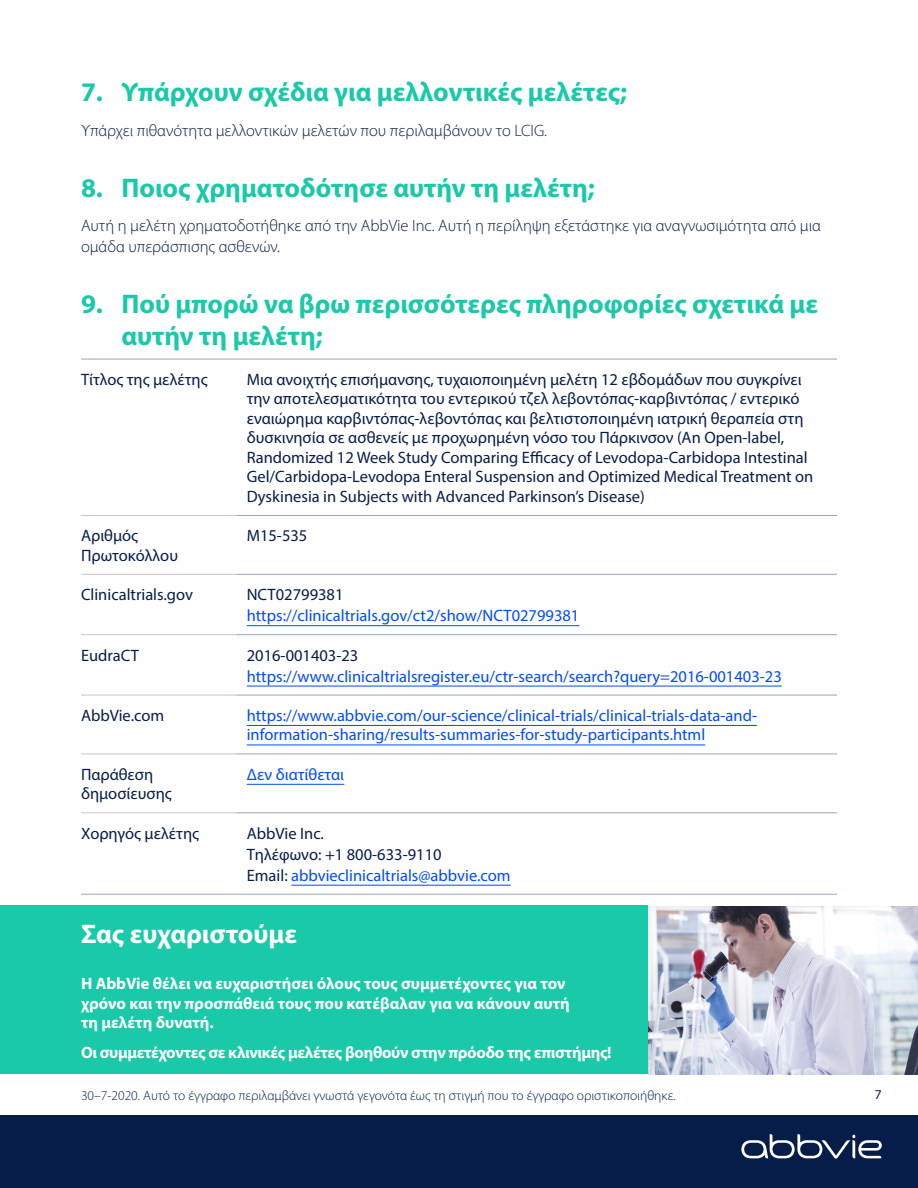
<style>
.page{position:relative;width:918px;height:1188px;background:#fff}
.page>*{position:absolute;margin:0;border:0;box-sizing:border-box;transform-origin:0 0}
.t1{font:700 27px/32.4px "Myriad Pro";color:#1ac9a8}
.t2{font:700 27px "Myriad Pro";color:#fff}
.t3{font:16.5px/19.5px "Myriad Pro";color:#071d49}
.t4{font:16.5px/19.5px "Myriad Pro";color:#004bff}
.t5{font:700 16.5px/19.5px "Myriad Pro";letter-spacing:-.005em;color:#fff}
.t6{font:300 16.5px/21px "Myriad Pro";color:#071d49}
.t7{font:300 13.5px "Myriad Pro";color:#071d49}
.t8{font:13.5px "Myriad Pro";color:#071d49}
.s1{color:#004bff}
</style>
<div class="page">
<img style="left:648px;top:906px;width:270px;height:168px">
<div style="left:0;top:1115px;width:918px;height:73px;background:#071d49"></div>
<div style="left:0;top:906px;width:648px;height:168px;background:#1ac9a8"></div>
<hr style="left:81px;top:359px;width:155px;height:1px;background:#9ca4b6">
<hr style="left:236px;top:359px;width:601px;height:1px;background:#9ca4b6">
<hr style="left:81px;top:515px;width:155px;height:1px;background:#c4c8d3">
<hr style="left:236px;top:515px;width:601px;height:1px;background:#9ca4b6">
<hr style="left:81px;top:574px;width:155px;height:1px;background:#c4c8d3">
<hr style="left:236px;top:574px;width:601px;height:1px;background:#9ca4b6">
<hr style="left:81px;top:634px;width:155px;height:1px;background:#c4c8d3">
<hr style="left:236px;top:634px;width:601px;height:1px;background:#9ca4b6">
<hr style="left:81px;top:695px;width:155px;height:1px;background:#c4c8d3">
<hr style="left:81px;top:754px;width:155px;height:1px;background:#c4c8d3">
<hr style="left:81px;top:813px;width:155px;height:1px;background:#c4c8d3">
<hr style="left:81px;top:894px;width:155px;height:1px;background:#9ca4b6">
<hr style="left:236px;top:695px;width:601px;height:1px;background:#9ca4b6">
<hr style="left:236px;top:754px;width:601px;height:1px;background:#9ca4b6">
<hr style="left:236px;top:813px;width:601px;height:1px;background:#9ca4b6">
<hr style="left:236px;top:894px;width:601px;height:1px;background:#9ca4b6">
<hr style="left:247px;top:625px;width:332px;height:1px;background:#004bff">
<hr style="left:247px;top:686px;width:535px;height:1px;background:#004bff">
<hr style="left:247px;top:725px;width:510px;height:1px;background:#004bff">
<hr style="left:247px;top:745px;width:458px;height:1px;background:#004bff">
<hr style="left:247px;top:784px;width:97px;height:1px;background:#004bff">
<hr style="left:291px;top:885px;width:220px;height:1px;background:#004bff">
<svg style="left:741px;top:1134px;width:141px;height:25px"></svg>
<h1 class="t1" style="left:81px;top:75px;width:548px">7. Υπάρχουν σχέδια για μελλοντικές μελέτες;</h1>
<p class="t6" style="left:81px;top:120px;width:468px">Υπάρχει πιθανότητα μελλοντικών μελετών που περιλαμβάνουν το LCIG.</p>
<h1 class="t1" style="left:81px;top:170px;width:515px">8. Ποιος χρηματοδότησε αυτήν τη μελέτη;</h1>
<p class="t6" style="left:81px;top:215px;width:741px">Αυτή η μελέτη χρηματοδοτήθηκε από την AbbVie Inc. Αυτή η περίληψη εξετάστηκε για αναγνωσιμότητα από μια ομάδα υπεράσπισης ασθενών.</p>
<h1 class="t1" style="left:122px;top:287px;width:698px;text-indent:-40px">9. Πού μπορώ να βρω περισσότερες πληροφορίες σχετικά με αυτήν τη μελέτη;</h1>
<p class="t3" style="left:81px;top:369px;width:128px">Τίτλος της μελέτης</p>
<p class="t3" style="left:247px;top:369px;width:568px">Μια ανοιχτής επισήμανσης, τυχαιοποιημένη μελέτη 12 εβδομάδων που συγκρίνει την αποτελεσματικότητα του εντερικού τζελ λεβοντόπας-καρβιντόπας / εντερικό εναιώρημα καρβιντόπας-λεβοντόπας και βελτιστοποιημένη ιατρική θεραπεία στη δυσκινησία σε ασθενείς με προχωρημένη νόσο του Πάρκινσον (An Open-label, Randomized 12 Week Study Comparing Efficacy of Levodopa-Carbidopa Intestinal Gel/Carbidopa-Levodopa Enteral Suspension and Optimized Medical Treatment on Dyskinesia in Subjects with Advanced Parkinson’s Disease)</p>
<p class="t3" style="left:81px;top:526px;width:98px">Αριθμός<br>Πρωτοκόλλου</p>
<p class="t3" style="left:247px;top:526px;width:62px">M15-535</p>
<p class="t3" style="left:81px;top:585px;width:114px">Clinicaltrials.gov</p>
<p class="t3" style="left:247px;top:585px;width:98px">NCT02799381</p>
<p class="t4" style="left:247px;top:606px;width:334px">https://clinicaltrials.gov/ct2/show/NCT02799381</p>
<p class="t3" style="left:81px;top:645px;width:59px">EudraCT</p>
<p class="t3" style="left:247px;top:645px;width:113px">2016-001403-23</p>
<p class="t4" style="left:247px;top:666px;width:537px">https://www.clinicaltrialsregister.eu/ctr-search/search?query=2016-001403-23</p>
<p class="t3" style="left:81px;top:705px;width:85px">AbbVie.com</p>
<p class="t4" style="left:247px;top:705px;width:512px">https://www.abbvie.com/our-science/clinical-trials/clinical-trials-data-and&shy;information-sharing/results-summaries-for-study-participants.html</p>
<p class="t3" style="left:81px;top:764px;width:92px">Παράθεση δημοσίευσης</p>
<p class="t4" style="left:247px;top:764px;width:99px">Δεν διατίθεται</p>
<p class="t3" style="left:81px;top:823px;width:120px">Χορηγός μελέτης</p>
<p class="t3" style="left:247px;top:822px;width:265px;line-height:21px">AbbVie Inc.<br>Τηλέφωνο: +1 800-633-9110<br>Email: <span class="s1">abbvieclinicaltrials@abbvie.com</span></p>
<h1 class="t2" style="left:81px;top:916px;width:218px">Σας ευχαριστούμε</h1>
<p class="t5" style="left:81px;top:973px;width:490px">H AbbVie θέλει να ευχαριστήσει όλους τους συμμετέχοντες για τον χρόνο και την προσπάθειά τους που κατέβαλαν για να κάνουν αυτή τη μελέτη δυνατή.</p>
<p class="t5" style="left:81px;top:1042px;width:532px">Οι συμμετέχοντες σε κλινικές μελέτες βοηθούν στην πρόοδο της επιστήμης!</p>
<p class="t7" style="left:81px;top:1087px;width:596px">30–7-2020. Αυτό το έγγραφο περιλαμβάνει γνωστά γεγονότα έως τη στιγμή που το έγγραφο οριστικοποιήθηκε.</p>
<p class="t8" style="left:875px;top:1086px;width:8px">7</p>
</div>
